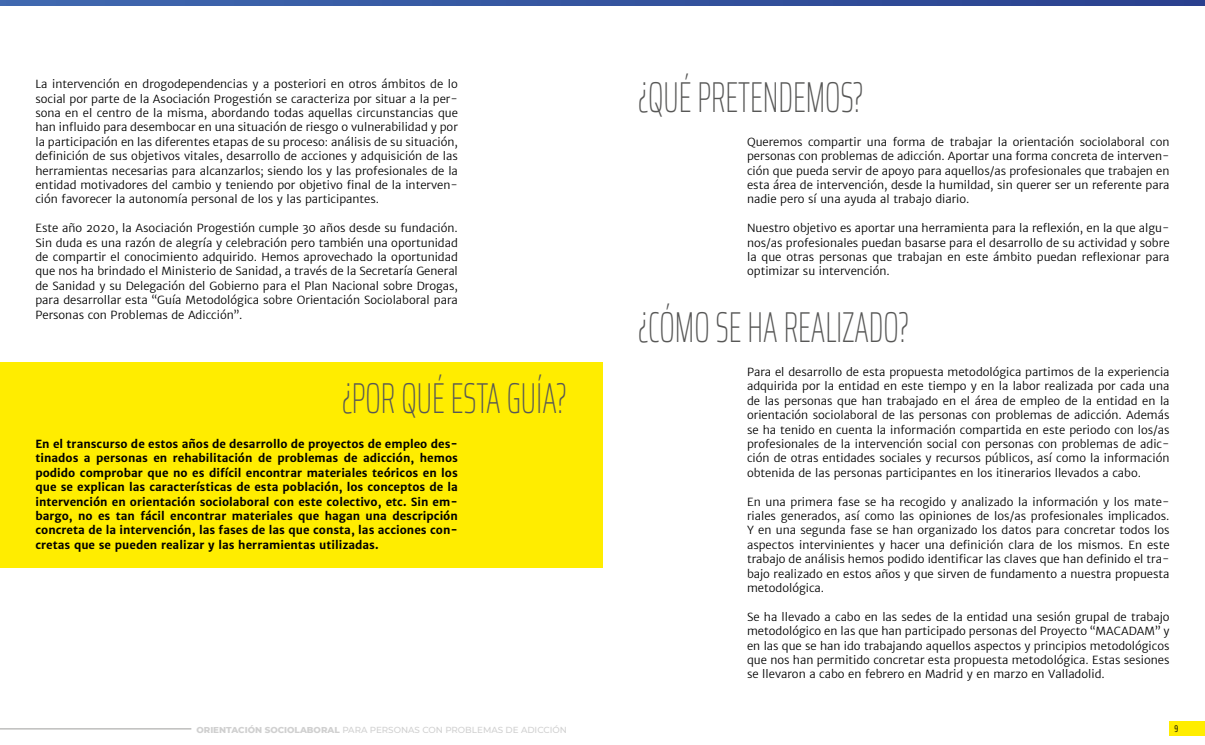
<style>
.page{position:relative;width:1205px;height:745px;background:#fff}
.page>*{position:absolute;margin:0;border:0;box-sizing:border-box;transform-origin:0 0}
.t1{font:100 extra-condensed 43.25px "Saira";color:#575756;scale:.83 1}
.t2{font:300 11.25px/14.4px "Merriweather Sans";color:#000;text-align:justify}
.t3{font:700 11.25px/14.4px "Merriweather Sans";color:#000;text-align:justify}
.t4{font:extra-condensed 9.62px "Saira";color:#000}
.t5{font:500 8.75px "Montserrat";color:#d0d0d0}
.s1{font-weight:800}
</style>
<div class="page">
<svg style="left:0;top:0;width:1205px;height:6px;background:#34549e"></svg>
<hr style="left:0;top:728px;width:191px;height:1px;background:#9d9d9c">
<div style="left:0;top:361px;width:602px;height:206px;background:#ffed00"></div>
<div style="left:1169px;top:721px;width:36px;height:14px;background:#ffed00"></div>
<p class="t2" style="left:35px;top:77px;width:424px">La intervención en drogodependencias y a posteriori en otros ámbitos de lo social por parte de la Asociación Progestión se caracteriza por situar a la per&shy;sona en el centro de la misma, abordando todas aquellas circunstancias que han influido para desembocar en una situación de riesgo o vulnerabilidad y por la participación en las diferentes etapas de su proceso: análisis de su situación, definición de sus objetivos vitales, desarrollo de acciones y adquisición de las herramientas necesarias para alcanzarlos; siendo los y las profesionales de la entidad motivadores del cambio y teniendo por objetivo final de la interven&shy;ción favorecer la autonomía personal de los y las participantes.</p>
<p class="t2" style="left:35px;top:221px;width:424px">Este año 2020, la Asociación Progestión cumple 30 años desde su fundación.<br>Sin duda es una razón de alegría y celebración pero también una oportunidad de compartir el conocimiento adquirido. Hemos aprovechado la oportunidad que nos ha brindado el Ministerio de Sanidad, a través de la Secretaría General de Sanidad y su Delegación del Gobierno para el Plan Nacional sobre Drogas, para desarrollar esta “Guía Metodológica sobre Orientación Sociolaboral para Personas con Problemas de Adicción”.</p>
<h1 class="t1" style="left:342px;top:366px;width:273px">¿POR QUÉ ESTA GUÍA?</h1>
<p class="t3" style="left:35px;top:436px;width:424px">En el transcurso de estos años de desarrollo de proyectos de empleo des&shy;tinados a personas en rehabilitación de problemas de adicción, hemos podido comprobar que no es difícil encontrar materiales teóricos en los que se explican las características de esta población, los conceptos de la intervención en orientación sociolaboral con este colectivo, etc. Sin em&shy;bargo, no es tan fácil encontrar materiales que hagan una descripción concreta de la intervención, las fases de las que consta, las acciones con&shy;cretas que se pueden realizar y las herramientas utilizadas.</p>
<p class="t5" style="left:196px;top:722px;width:372px"><span class="s1">ORIENTACIÓN SOCIOLABORAL</span> PARA PERSONAS CON PROBLEMAS DE ADICCIÓN</p>
<h1 class="t1" style="left:638px;top:65px;width:273px">¿QUÉ PRETENDEMOS?</h1>
<p class="t2" style="left:747px;top:134px;width:424px">Queremos compartir una forma de trabajar la orientación sociolaboral con personas con problemas de adicción. Aportar una forma concreta de interven&shy;ción que pueda servir de apoyo para aquellos/as profesionales que trabajen en esta área de intervención, desde la humildad, sin querer ser un referente para nadie pero sí una ayuda al trabajo diario.</p>
<p class="t2" style="left:747px;top:221px;width:424px">Nuestro objetivo es aportar una herramienta para la reflexión, en la que algu&shy;nos/as profesionales puedan basarse para el desarrollo de su actividad y sobre la que otras personas que trabajan en este ámbito puedan reflexionar para optimizar su intervención.</p>
<h1 class="t1" style="left:638px;top:295px;width:328px">¿CÓMO SE HA REALIZADO?</h1>
<p class="t2" style="left:747px;top:364px;width:424px">Para el desarrollo de esta propuesta metodológica partimos de la experiencia adquirida por la entidad en este tiempo y en la labor realizada por cada una de las personas que han trabajado en el área de empleo de la entidad en la orientación sociolaboral de las personas con problemas de adicción. Además se ha tenido en cuenta la información compartida en este periodo con los/as profesionales de la intervención social con personas con problemas de adic&shy;ción de otras entidades sociales y recursos públicos, así como la información obtenida de las personas participantes en los itinerarios llevados a cabo.</p>
<p class="t2" style="left:747px;top:494px;width:424px">En una primera fase se ha recogido y analizado la información y los mate&shy;riales generados, así como las opiniones de los/as profesionales implicados.<br>Y en una segunda fase se han organizado los datos para concretar todos los aspectos intervinientes y hacer una definición clara de los mismos. En este trabajo de análisis hemos podido identificar las claves que han definido el tra&shy;bajo realizado en estos años y que sirven de fundamento a nuestra propuesta metodológica.</p>
<p class="t2" style="left:747px;top:609px;width:424px">Se ha llevado a cabo en las sedes de la entidad una sesión grupal de trabajo metodológico en las que han participado personas del Proyecto “MACADAM” y en las que se han ido trabajando aquellos aspectos y principios metodológicos que nos han permitido concretar esta propuesta metodológica. Estas sesiones se llevaron a cabo en febrero en Madrid y en marzo en Valladolid.</p>
<p class="t4" style="left:1174px;top:721px;width:5px">9</p>
</div>
